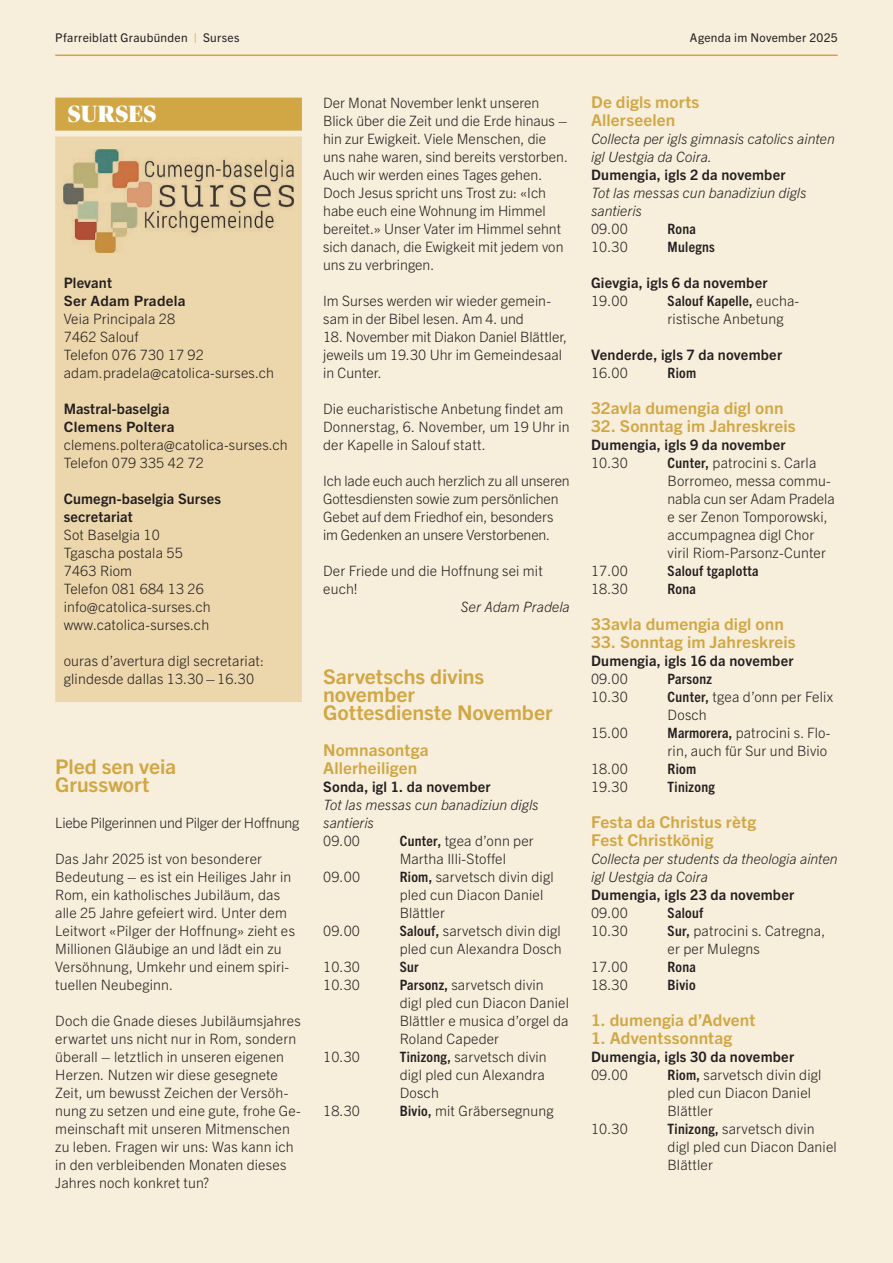
<style>
.page{position:relative;width:893px;height:1263px;background:#f7eedb}
.page>*{position:absolute;margin:0;border:0;box-sizing:border-box;transform-origin:0 0}
.t1{font:900 23.4px "Publico Banner";letter-spacing:.035em;color:#fff}
.t2{font:700 20.25px/18px "Trade Gothic Next LT Pro";letter-spacing:-.005em;color:#d1a644;scale:1.05 1}
.t3{font:700 16.35px/18px "Trade Gothic Next LT Pro";letter-spacing:.005em;color:#d1a644;scale:1.05 1}
.t4{font:700 14.4px/18px "Trade Gothic Next LT Pro";letter-spacing:.015em;color:#231f20}
.t5{font:300 14.25px/18px "Trade Gothic Next LT Pro";letter-spacing:.01em;color:#231f20}
.t6{font:italic 300 14.25px/18px "Trade Gothic Next LT Pro";color:#231f20}
.t7{font:300 14.25px/18px "Trade Gothic Next LT Pro";letter-spacing:-.01em;color:#231f20}
.t8{font:700 condensed 14.25px "Trade Gothic Next LT Pro";letter-spacing:.02em;color:#231f20;scale:1.05 1}
.t9{font:300 14.25px "Trade Gothic Next LT Pro";letter-spacing:-.02em;color:#231f20}
.t10{font:700 14.25px "Trade Gothic Next LT Pro";letter-spacing:.02em;color:#231f20;scale:1.05 1}
.t11{font:12px "Trade Gothic Next LT Pro";letter-spacing:.025em;color:#231f20}
.s1{color:#d1a644}
.s2{font-weight:700;font-stretch:condensed}
</style>
<div class="page">
<hr style="left:55px;top:55px;width:783px;height:1px;background:#d1a644">
<div style="left:55px;top:98px;width:247px;height:33px;background:#d1a644"></div>
<div style="left:55px;top:137px;width:247px;height:565px;background:#ecd6ab"></div>
<img style="left:63px;top:150px;width:230px;height:102px">
<p class="t11" style="left:55px;top:30px;width:186px">Pfarreiblatt Graubünden <span class="s1">|</span> Surses</p>
<p class="t11" style="left:690px;top:30px;width:149px">Agenda im November 2025</p>
<h1 class="t1" style="left:68px;top:101px;width:90px">SURSES</h1>
<p class="t4" style="left:64px;top:273px;width:50px">Plevant</p>
<p class="t10" style="left:64px;top:291px;width:118px">Ser Adam Pradela</p>
<p class="t5" style="left:64px;top:309px;width:212px">Veia Principala 28<br>7462 Salouf<br>Telefon 076 730 17 92 adam.pradela@catolica-surses.ch</p>
<p class="t4" style="left:64px;top:399px;width:107px">Mastral-baselgia</p>
<p class="t10" style="left:64px;top:417px;width:107px">Clemens Poltera</p>
<p class="t5" style="left:64px;top:435px;width:226px">clemens.poltera@catolica-surses.ch<br>Telefon 079 335 42 72</p>
<p class="t4" style="left:64px;top:489px;width:159px">Cumegn-baselgia Surses secretariat</p>
<p class="t5" style="left:64px;top:525px;width:149px">Sot Baselgia 10<br>Tgascha postala 55<br>7463 Riom<br>Telefon 081 684 13 26 info@catolica-surses.ch www.catolica-surses.ch</p>
<p class="t5" style="left:64px;top:651px;width:202px">ouras d’avertura digl secretariat: glindesde dallas 13.30–16.30</p>
<h2 class="t2" style="left:55px;top:756px;width:117px">Pled sen veia<br>Grusswort</h2>
<p class="t9" style="left:55px;top:813px;width:246px">Liebe Pilgerinnen und Pilger der Hoffnung</p>
<p class="t5" style="left:55px;top:849px;width:241px">Das Jahr 2025 ist von besonderer Bedeutung – es ist ein Heiliges Jahr in Rom, ein katholisches Jubiläum, das alle 25 Jahre gefeiert wird. Unter dem Leitwort «Pilger der Hoffnung» zieht es Millionen Gläubige an und lädt ein zu Versöhnung, Umkehr und einem spiri&shy;tuellen Neubeginn.</p>
<p class="t5" style="left:55px;top:1011px;width:247px">Doch die Gnade dieses Jubiläumsjahres erwartet uns nicht nur in Rom, sondern überall – letztlich in unseren eigenen Herzen. Nutzen wir diese gesegnete Zeit, um bewusst Zeichen der Versöh&shy;nung zu setzen und eine gute, frohe Ge&shy;meinschaft mit unseren Mitmenschen zu leben. Fragen wir uns: Was kann ich in den verbleibenden Monaten dieses Jahres noch konkret tun?</p>
<p class="t5" style="left:323px;top:93px;width:246px">Der Monat November lenkt unseren Blick über die Zeit und die Erde hinaus – hin zur Ewigkeit. Viele Menschen, die uns nahe waren, sind bereits verstorben.<br>Auch wir werden eines Tages gehen.<br>Doch Jesus spricht uns Trost zu: «Ich habe euch eine Wohnung im Himmel bereitet.» Unser Vater im Himmel sehnt sich danach, die Ewigkeit mit jedem von uns zu verbringen.</p>
<p class="t5" style="left:323px;top:291px;width:229px">Im Surses werden wir wieder gemein&shy;sam in der Bibel lesen. Am 4. und</p>
<p class="t5" style="left:323px;top:327px;width:246px">18. November mit Diakon Daniel Blättler, jeweils um 19.30 Uhr im Gemeindesaal in Cunter.</p>
<p class="t5" style="left:323px;top:399px;width:248px">Die eucharistische Anbetung findet am<br>Donnerstag, 6. November, um 19 Uhr in der Kapelle in Salouf statt.</p>
<p class="t7" style="left:323px;top:471px;width:248px">Ich lade euch auch herzlich zu all unseren Gottesdiensten sowie zum persönlichen Gebet auf dem Friedhof ein, besonders im Gedenken an unsere Verstorbenen.</p>
<p class="t5" style="left:323px;top:561px;width:221px">Der Friede und die Hoffnung sei mit euch!</p>
<p class="t6" style="left:461px;top:597px;width:110px">Ser Adam Pradela</p>
<h2 class="t2" style="left:323px;top:666px;width:220px">Sarvetschs divins november<br>Gottesdienste November</h2>
<p class="t3" style="left:323px;top:740px;width:102px">Nomnasontga<br>Allerheiligen</p>
<p class="t4" style="left:323px;top:777px;width:169px">Sonda, igl 1. da november</p>
<p class="t6" style="left:323px;top:795px;width:217px">Tot las messas cun banadiziun digls santieris</p>
<p class="t5" style="left:323px;top:831px;width:38px">09.00</p>
<p class="t5" style="left:400px;top:831px;width:136px"><span class="s2">Cunter,</span> tgea d’onn per<br>Martha Illi-Stoffel</p>
<p class="t5" style="left:323px;top:867px;width:38px">09.00</p>
<p class="t5" style="left:400px;top:867px;width:156px"><span class="s2">Riom,</span> sarvetsch divin digl pled cun Diacon Daniel<br>Blättler</p>
<p class="t5" style="left:323px;top:921px;width:38px">09.00</p>
<p class="t5" style="left:400px;top:921px;width:164px"><span class="s2">Salouf,</span> sarvetsch divin digl pled cun Alexandra Dosch</p>
<p class="t5" style="left:323px;top:957px;width:38px">10.30</p>
<p class="t8" style="left:400px;top:957px;width:20px">Sur</p>
<p class="t5" style="left:323px;top:975px;width:38px">10.30</p>
<p class="t5" style="left:400px;top:975px;width:171px"><span class="s2">Parsonz,</span> sarvetsch divin digl pled cun Diacon Daniel<br>Blättler e musica d’orgel da<br>Roland Capeder</p>
<p class="t5" style="left:323px;top:1047px;width:38px">10.30</p>
<p class="t5" style="left:400px;top:1047px;width:149px"><span class="s2">Tinizong,</span> sarvetsch divin digl pled cun Alexandra<br>Dosch</p>
<p class="t5" style="left:323px;top:1101px;width:38px">18.30</p>
<p class="t5" style="left:400px;top:1101px;width:156px"><span class="s2">Bivio,</span> mit Gräbersegnung</p>
<p class="t3" style="left:591px;top:92px;width:105px">De digls morts<br>Allerseelen</p>
<p class="t6" style="left:591px;top:129px;width:245px">Collecta per igls gimnasis catolics ainten igl Uestgia da Coira.</p>
<p class="t4" style="left:591px;top:165px;width:196px">Dumengia, igls 2 da november</p>
<p class="t6" style="left:591px;top:183px;width:217px">Tot las messas cun banadiziun digls santieris</p>
<p class="t5" style="left:591px;top:219px;width:38px">09.00</p>
<p class="t8" style="left:668px;top:219px;width:28px">Rona</p>
<p class="t5" style="left:591px;top:237px;width:38px">10.30</p>
<p class="t8" style="left:668px;top:237px;width:47px">Mulegns</p>
<p class="t4" style="left:591px;top:273px;width:178px">Gievgia, igls 6 da november</p>
<p class="t5" style="left:591px;top:291px;width:38px">19.00</p>
<p class="t5" style="left:668px;top:291px;width:133px"><span class="s2">Salouf Kapelle,</span> eucha&shy;ristische Anbetung</p>
<p class="t4" style="left:591px;top:345px;width:193px">Venderde, igls 7 da november</p>
<p class="t5" style="left:591px;top:363px;width:38px">16.00</p>
<p class="t8" style="left:668px;top:363px;width:29px">Riom</p>
<p class="t3" style="left:591px;top:398px;width:185px">32avla dumengia digl onn</p>
<p class="t3" style="left:591px;top:416px;width:196px">32. Sonntag im Jahreskreis</p>
<p class="t4" style="left:591px;top:435px;width:196px">Dumengia, igls 9 da november</p>
<p class="t5" style="left:591px;top:453px;width:38px">10.30</p>
<p class="t5" style="left:668px;top:453px;width:169px"><span class="s2">Cunter,</span> patrocini s. Carla<br>Borromeo, messa commu&shy;nabla cun ser Adam Pradela e ser Zenon Tomporowski, accumpagnea digl Chor viril Riom-Parsonz--Cunter</p>
<p class="t5" style="left:591px;top:561px;width:38px">17.00</p>
<p class="t8" style="left:668px;top:561px;width:88px">Salouf tgaplotta</p>
<p class="t5" style="left:591px;top:579px;width:38px">18.30</p>
<p class="t8" style="left:668px;top:579px;width:28px">Rona</p>
<p class="t3" style="left:591px;top:614px;width:185px">33avla dumengia digl onn</p>
<p class="t3" style="left:591px;top:632px;width:196px">33. Sonntag im Jahreskreis</p>
<p class="t4" style="left:591px;top:651px;width:204px">Dumengia, igls 16 da november</p>
<p class="t5" style="left:591px;top:669px;width:38px">09.00</p>
<p class="t8" style="left:668px;top:669px;width:44px">Parsonz</p>
<p class="t5" style="left:591px;top:687px;width:38px">10.30</p>
<p class="t5" style="left:668px;top:687px;width:167px"><span class="s2">Cunter,</span> tgea d’onn per Felix<br>Dosch</p>
<p class="t5" style="left:591px;top:723px;width:38px">15.00</p>
<p class="t5" style="left:668px;top:723px;width:165px"><span class="s2">Marmorera,</span> patrocini s. Flo&shy;rin, auch für Sur und Bivio</p>
<p class="t5" style="left:591px;top:759px;width:38px">18.00</p>
<p class="t8" style="left:668px;top:759px;width:29px">Riom</p>
<p class="t5" style="left:591px;top:777px;width:38px">19.30</p>
<p class="t8" style="left:668px;top:777px;width:47px">Tinizong</p>
<p class="t3" style="left:591px;top:812px;width:159px">Festa da Christus rètg<br>Fest Christkönig</p>
<p class="t6" style="left:591px;top:849px;width:248px">Collecta per students da theologia ainten igl Uestgia da Coira</p>
<p class="t4" style="left:591px;top:885px;width:205px">Dumengia, igls 23 da november</p>
<p class="t5" style="left:591px;top:903px;width:38px">09.00</p>
<p class="t8" style="left:668px;top:903px;width:36px">Salouf</p>
<p class="t5" style="left:591px;top:921px;width:38px">10.30</p>
<p class="t5" style="left:668px;top:921px;width:159px"><span class="s2">Sur,</span> patrocini s. Catregna, er per Mulegns</p>
<p class="t5" style="left:591px;top:957px;width:38px">17.00</p>
<p class="t8" style="left:668px;top:957px;width:28px">Rona</p>
<p class="t5" style="left:591px;top:975px;width:38px">18.30</p>
<p class="t8" style="left:668px;top:975px;width:28px">Bivio</p>
<p class="t3" style="left:591px;top:1010px;width:158px">1. dumengia d’Advent</p>
<p class="t3" style="left:591px;top:1028px;width:136px">1. Adventssonntag</p>
<p class="t4" style="left:591px;top:1047px;width:205px">Dumengia, igls 30 da november</p>
<p class="t5" style="left:591px;top:1065px;width:38px">09.00</p>
<p class="t5" style="left:668px;top:1065px;width:155px"><span class="s2">Riom,</span> sarvetsch divin digl pled cun Diacon Daniel<br>Blättler</p>
<p class="t5" style="left:591px;top:1119px;width:38px">10.30</p>
<p class="t5" style="left:668px;top:1119px;width:171px"><span class="s2">Tinizong,</span> sarvetsch divin digl pled cun Diacon Daniel<br>Blättler</p>
</div>
